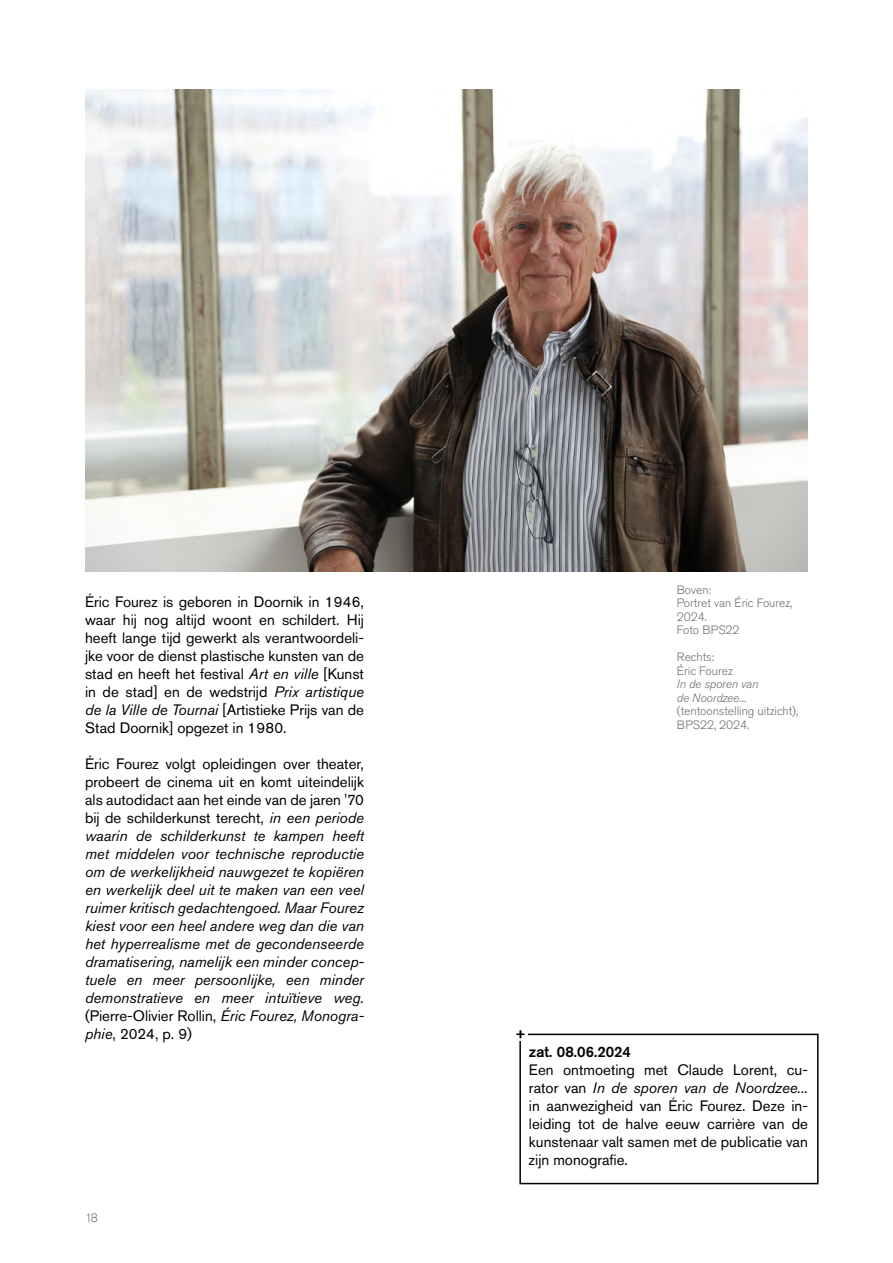
<style>
.page{position:relative;width:893px;height:1263px;background:#fff}
.page>*{position:absolute;margin:0;border:0;box-sizing:border-box;transform-origin:0 0}
.t1{font:italic 15px/18px "Akzidenz Grotesk Pro";color:#000;text-align:justify}
.t2{font:15px/18px "Akzidenz Grotesk Pro";color:#000;text-align:justify}
.t3{font:500 15px "Akzidenz Grotesk Pro";color:#000}
.t4{font:300 12px/13.5px "Akzidenz Grotesk Pro";color:#706f6f}
.t5{font:italic 300 12px/13.5px "Akzidenz Grotesk Pro";color:#706f6f}
.s1{font-style:italic}
.s2{font-style:normal}
</style>
<div class="page">
<img style="left:85px;top:89px;width:723px;height:482px">
<div style="left:519px;top:1034px;width:300px;height:150px;border:2px solid #000"></div>
<div style="left:512px;top:1027px;width:15px;height:13px;background:#fff"></div>
<svg style="left:516px;top:1030px;width:8px;height:8px"></svg>
<p class="t2" style="left:85px;top:593px;width:280px">Éric Fourez is geboren in Doornik in 1946, waar hij nog altijd woont en schildert. Hij heeft lange tijd gewerkt als verantwoordeli&shy;jke voor de dienst plastische kunsten van de stad en heeft het festival <span class="s1">Art en ville</span> [Kunst in de stad] en de wedstrijd <span class="s1">Prix artistique de la Ville de Tournai</span> [Artistieke Prijs van de Stad Doornik] opgezet in 1980.</p>
<p class="t1" style="left:85px;top:755px;width:280px"><span class="s2">Éric Fourez volgt opleidingen over theater, probeert de cinema uit en komt uiteindelijk als autodidact aan het einde van de jaren '70 bij de schilderkunst terecht,</span> in een periode waarin de schilderkunst te kampen heeft met middelen voor technische reproductie om de werkelijkheid nauwgezet te kopiëren en werkelijk deel uit te maken van een veel ruimer kritisch gedachtengoed. Maar Fourez kiest voor een heel andere weg dan die van het hyperrealisme met de gecondenseerde dramatisering, namelijk een minder concep&shy;tuele en meer persoonlijke, een minder demonstratieve en meer intuïtieve weg. <span class="s2">(Pierre-Olivier Rollin,</span> Éric Fourez, Monogra&shy;phie<span class="s2">, 2024, p. 9)</span></p>
<p class="t4" style="left:85px;top:1211px;width:14px">18</p>
<p class="t4" style="left:677px;top:583px;width:117px">Boven:<br>Portret van Éric Fourez,<br>2024.<br>Foto BPS22</p>
<p class="t4" style="left:677px;top:650px;width:57px">Rechts:<br>Éric Fourez</p>
<p class="t5" style="left:677px;top:677px;width:83px">In de sporen van de Noordzee...</p>
<p class="t4" style="left:677px;top:704px;width:123px">(tentoonstelling uitzicht),<br>BPS22, 2024.</p>
<p class="t3" style="left:529px;top:1042px;width:104px">zat. 08.06.2024</p>
<p class="t2" style="left:529px;top:1061px;width:280px">Een ontmoeting met Claude Lorent, cu&shy;rator van <span class="s1">In de sporen van de Noordzee... </span>in aanwezigheid van Éric Fourez. Deze in&shy;leiding tot de halve eeuw carrière van de kunstenaar valt samen met de publicatie van zijn monografie.</p>
</div>
